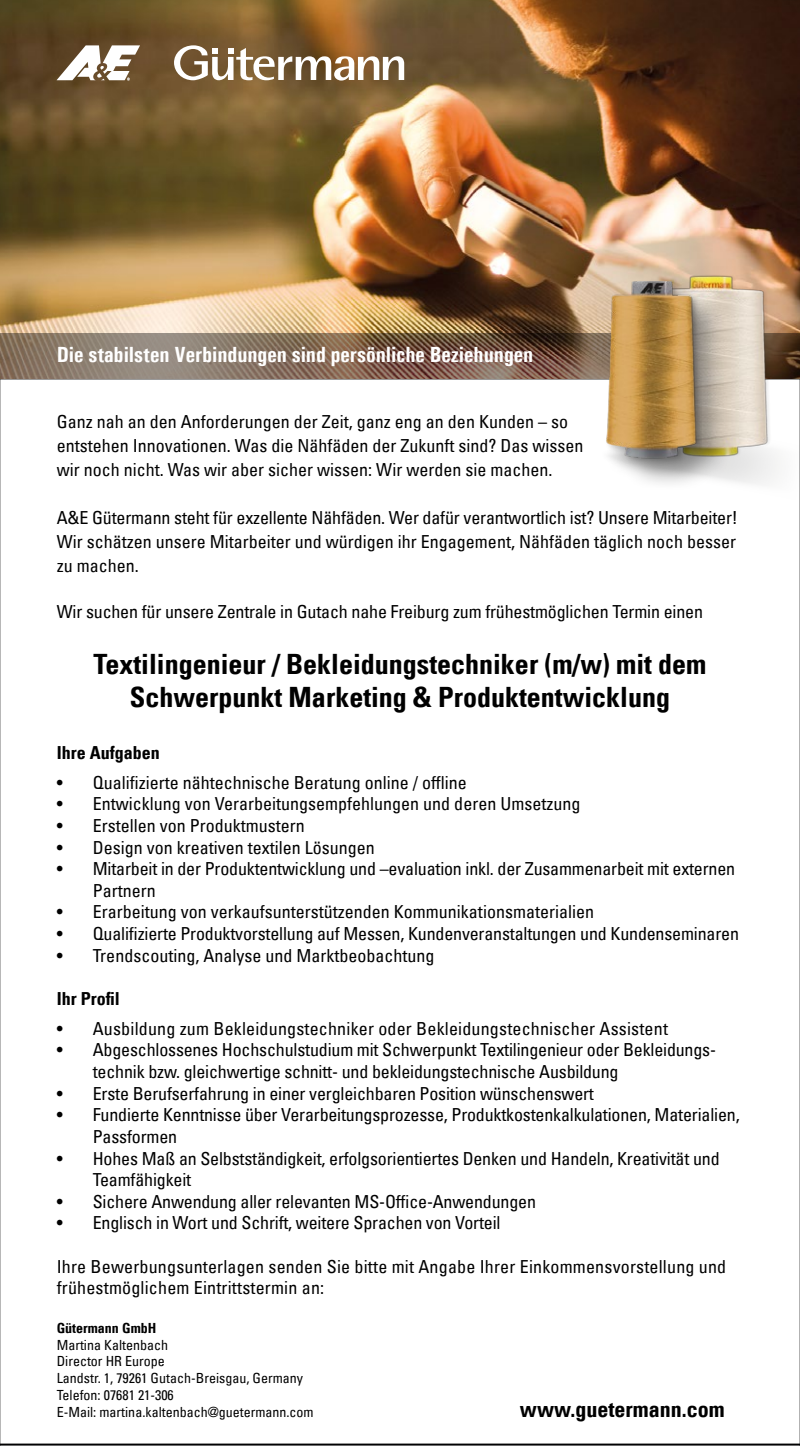
<style>
.page{position:relative;width:800px;height:1446px;background:#fff}
.page>*{position:absolute;margin:0;border:0;box-sizing:border-box;transform-origin:0 0}
.t1{font:28px/33.6px "Univers Com 67 Bold Cond";color:#000;text-align:center}
.t2{font:700 condensed 22px "Univers";color:#fff}
.t3{font:22px "Univers Com 67 Bold Cond";color:#000}
.t4{font:condensed 18px/21.6px "Univers Com 57";letter-spacing:-.01em;color:#000}
.t5{font:condensed 18px/21.6px "Univers Com 57";letter-spacing:.01em;color:#000}
.t6{font:18px "Univers Com 67 Bold Cond";color:#000}
.t7{font:condensed 14px/16.8px "Univers Com 57";color:#000}
.t8{font:14px "Univers Com 67 Bold Cond";color:#000}
</style>
<div class="page">
<svg style="left:730px;top:455px;width:50px;height:29px"></svg>
<hr style="left:0;top:0;width:1px;height:1446px;background:#010102">
<hr style="left:799px;top:0;width:1px;height:1446px;background:#010102">
<img style="left:0;top:0;width:799px;height:333px">
<svg style="left:57px;top:45px;width:83px;height:36px"></svg>
<svg style="left:174px;top:45px;width:230px;height:36px"></svg>
<svg style="left:0;top:333px;width:799px;height:47px;background:#806a5a"></svg>
<img style="left:701px;top:268px;width:74px;height:196px">
<div style="left:605px;top:278px;width:125px;height:214px;background:#000;opacity:.4"></div>
<img style="left:588px;top:259px;width:113px;height:207px">
<hr style="left:0;top:1443px;width:799px;height:2px;background:#010102">
<p class="t2" style="left:57px;top:342px;width:478px">Die stabilsten Verbindungen sind persönliche Beziehungen</p>
<p class="t4" style="left:57px;top:409px;width:528px;line-height:24px">Ganz nah an den Anforderungen der Zeit, ganz eng an den Kunden – so entstehen Innovationen. Was die Nähfäden der Zukunft sind? Das wissen wir noch nicht. Was wir aber sicher wissen: Wir werden sie machen.</p>
<p class="t4" style="left:57px;top:505px;width:682px;line-height:24px;text-align:justify">A&amp;E Gütermann steht für exzellente Nähfäden. Wer dafür verantwortlich ist? Unsere Mitarbeiter!<br>Wir schätzen unsere Mitarbeiter und würdigen ihr Engagement, Nähfäden täglich noch besser zu machen.</p>
<p class="t4" style="left:57px;top:601px;width:647px">Wir suchen für unsere Zentrale in Gutach nahe Freiburg zum frühestmöglichen Termin einen</p>
<h1 class="t1" style="left:93px;top:647px;width:614px">Textilingenieur / Bekleidungstechniker (m/w) mit dem<br>Schwerpunkt Marketing &amp; Produktentwicklung</h1>
<p class="t6" style="left:57px;top:741px;width:104px">Ihre Aufgaben</p>
<p class="t4" style="left:57px;top:771px;width:411px">• Qualifizierte nähtechnische Beratung online / offline</p>
<p class="t4" style="left:57px;top:793px;width:525px">• Entwicklung von Verarbeitungsempfehlungen und deren Umsetzung</p>
<p class="t4" style="left:57px;top:814px;width:249px">• Erstellen von Produktmustern</p>
<p class="t4" style="left:57px;top:836px;width:319px">• Design von kreativen textilen Lösungen</p>
<p class="t4" style="left:93px;top:858px;width:644px;text-indent:-36px">• Mitarbeit in der Produktentwicklung und –evaluation inkl. der Zusammenarbeit mit externen<br>Partnern</p>
<p class="t4" style="left:57px;top:901px;width:538px">• Erarbeitung von verkaufsunterstützenden Kommunikationsmaterialien</p>
<p class="t4" style="left:57px;top:922px;width:683px">• Qualifizierte Produktvorstellung auf Messen, Kundenveranstaltungen und Kundenseminaren</p>
<p class="t4" style="left:57px;top:944px;width:379px">• Trendscouting, Analyse und Marktbeobachtung</p>
<p class="t6" style="left:57px;top:987px;width:65px">Ihr Profil</p>
<p class="t5" style="left:57px;top:1017px;width:612px">• Ausbildung zum Bekleidungstechniker oder Bekleidungstechnischer Assistent</p>
<p class="t4" style="left:93px;top:1039px;width:624px;text-indent:-36px">• Abgeschlossenes Hochschulstudium mit Schwerpunkt Textilingenieur oder Bekleidungs&shy;technik bzw. gleichwertige schnitt- und bekleidungstechnische Ausbildung</p>
<p class="t4" style="left:57px;top:1082px;width:538px">• Erste Berufserfahrung in einer vergleichbaren Position wünschenswert</p>
<p class="t4" style="left:93px;top:1104px;width:648px;text-indent:-36px">• Fundierte Kenntnisse über Verarbeitungsprozesse, Produktkostenkalkulationen, Materialien,<br>Passformen</p>
<p class="t4" style="left:93px;top:1147px;width:628px;text-indent:-36px">• Hohes Maß an Selbstständigkeit, erfolgsorientiertes Denken und Handeln, Kreativität und<br>Teamfähigkeit</p>
<p class="t4" style="left:57px;top:1190px;width:480px">• Sichere Anwendung aller relevanten MS-Office-Anwendungen</p>
<p class="t4" style="left:57px;top:1212px;width:445px">• Englisch in Wort und Schrift, weitere Sprachen von Vorteil</p>
<p class="t5" style="left:57px;top:1255px;width:671px">Ihre Bewerbungsunterlagen senden Sie bitte mit Angabe Ihrer Einkommensvorstellung und frühestmöglichem Eintrittstermin an:</p>
<p class="t8" style="left:57px;top:1319px;width:101px">Gütermann GmbH</p>
<p class="t7" style="left:57px;top:1336px;width:258px">Martina Kaltenbach<br>Director HR Europe<br>Landstr. 1, 79261 Gutach-Breisgau, Germany<br>Telefon: 07681 21-306<br>E-Mail: martina.kaltenbach@guetermann.com</p>
<p class="t3" style="left:520px;top:1395px;width:206px">www.guetermann.com</p>
</div>
